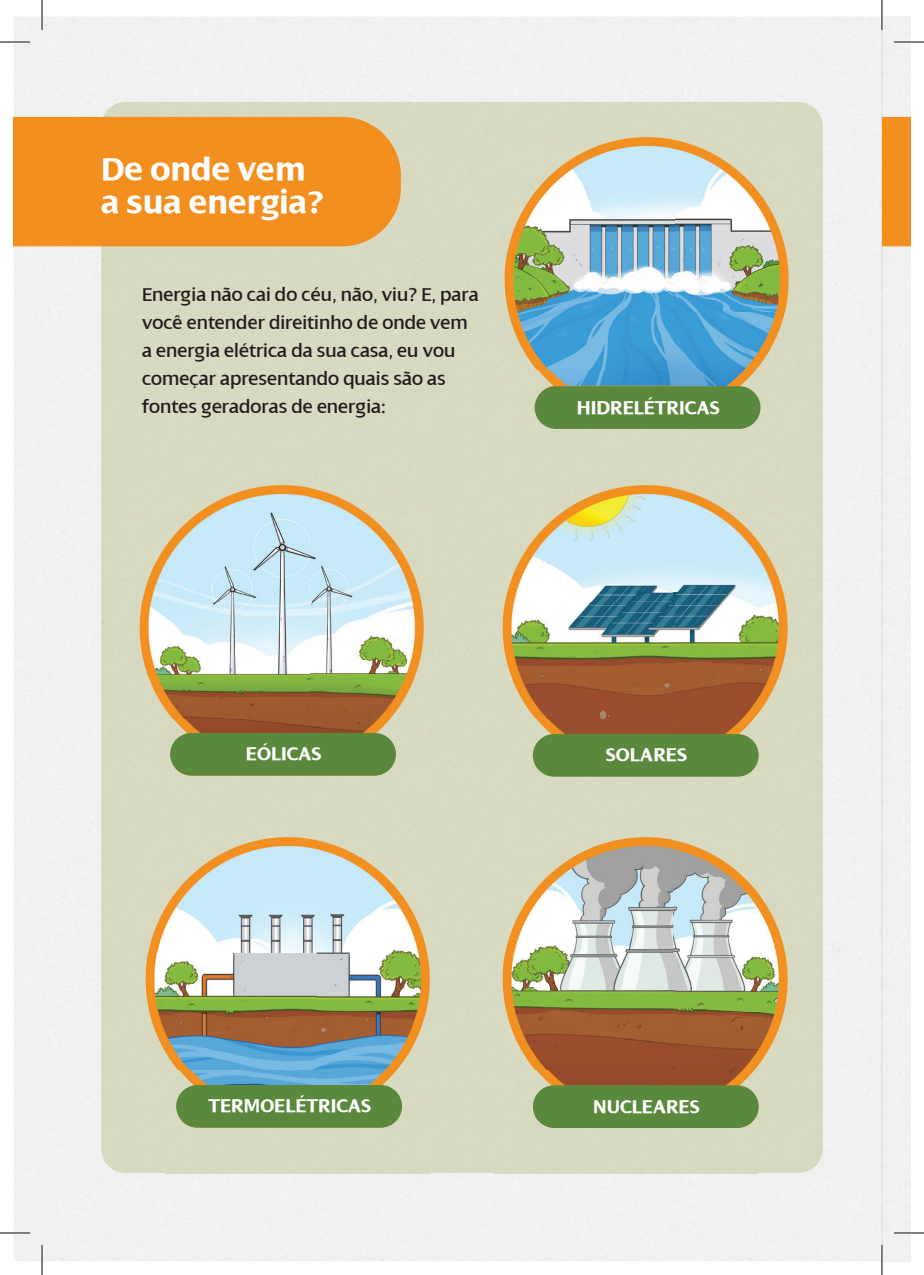
<style>
.page{position:relative;width:924px;height:1275px;background:#fff}
.page>*{position:absolute;margin:0;border:0;box-sizing:border-box;transform-origin:0 0}
.t1{font:700 34px/32.8px "Dialog";color:#fff}
.t2{font:20px/28px "Dialog";color:#231f20}
.t3{font:700 20px "Dialog";color:#fff}
</style>
<div class="page">
<div style="left:815px;top:154px;width:66px;height:1107px;background:#eff1f0"></div>
<div style="left:881px;top:16px;width:28px;height:1245px;background:#eff1f0"></div>
<div style="left:101px;top:102px;width:393px;height:427px;background:#d7d9c0"></div>
<div style="left:494px;top:102px;width:328px;height:70px;background:#d7d9c0"></div>
<div style="left:757px;top:172px;width:65px;height:1001px;background:#d7d9c0"></div>
<div style="left:101px;top:529px;width:65px;height:644px;background:#d7dac0"></div>
<div style="left:166px;top:1129px;width:263px;height:44px;background:#d7dac0"></div>
<div style="left:494px;top:1129px;width:263px;height:44px;background:#d7d9c0"></div>
<div style="left:14px;top:117px;width:386px;height:129px;background:#f28f1f"></div>
<div style="left:881px;top:117px;width:28px;height:129px;background:#f28f1f"></div>
<img style="left:492px;top:137px;width:305px;height:292px">
<div style="left:534px;top:386px;width:226px;height:43px;background:#5a883c;border-radius:21px"></div>
<img style="left:134px;top:837px;width:304px;height:292px">
<div style="left:176px;top:1085px;width:226px;height:42px;background:#5a883c;border-radius:21px"></div>
<img style="left:491px;top:837px;width:304px;height:292px">
<div style="left:532px;top:1085px;width:226px;height:43px;background:#5a883c;border-radius:21px"></div>
<img style="left:128px;top:485px;width:304px;height:292px">
<div style="left:170px;top:733px;width:226px;height:42px;background:#5a883c;border-radius:21px"></div>
<img style="left:491px;top:485px;width:304px;height:292px">
<div style="left:532px;top:734px;width:226px;height:42px;background:#5a883c;border-radius:21px"></div>
<hr style="left:893px;top:41px;width:30px;height:2px;background:#fff">
<hr style="left:893px;top:1231px;width:30px;height:3px;background:#fff">
<hr style="left:880px;top:1245px;width:2px;height:30px;background:#fff">
<hr style="left:0;top:42px;width:30px;height:1px;background:#000">
<hr style="left:893px;top:42px;width:30px;height:1px;background:#000">
<hr style="left:0;top:1232px;width:30px;height:1px;background:#000">
<hr style="left:893px;top:1232px;width:30px;height:1px;background:#000">
<hr style="left:42px;top:0;width:1px;height:30px;background:#000">
<hr style="left:42px;top:1245px;width:1px;height:30px;background:#000">
<hr style="left:881px;top:0;width:1px;height:30px;background:#000">
<hr style="left:881px;top:1245px;width:1px;height:30px;background:#000">
<h1 class="t1" style="left:101px;top:153px;width:224px">De onde vem a sua energia?</h1>
<p class="t2" style="left:142px;top:281px;width:338px">Energia não cai do céu, não, viu? E, para você entender direitinho de onde vem a energia elétrica da sua casa, eu vou começar apresentando quais são as fontes geradoras de energia:</p>
<p class="t3" style="left:576px;top:396px;width:144px">HIDRELÉTRICAS</p>
<p class="t3" style="left:246px;top:743px;width:77px">EÓLICAS</p>
<p class="t3" style="left:605px;top:744px;width:82px">SOLARES</p>
<p class="t3" style="left:208px;top:1095px;width:164px">TERMOELÉTRICAS</p>
<p class="t3" style="left:593px;top:1095px;width:108px">NUCLEARES</p>
</div>
